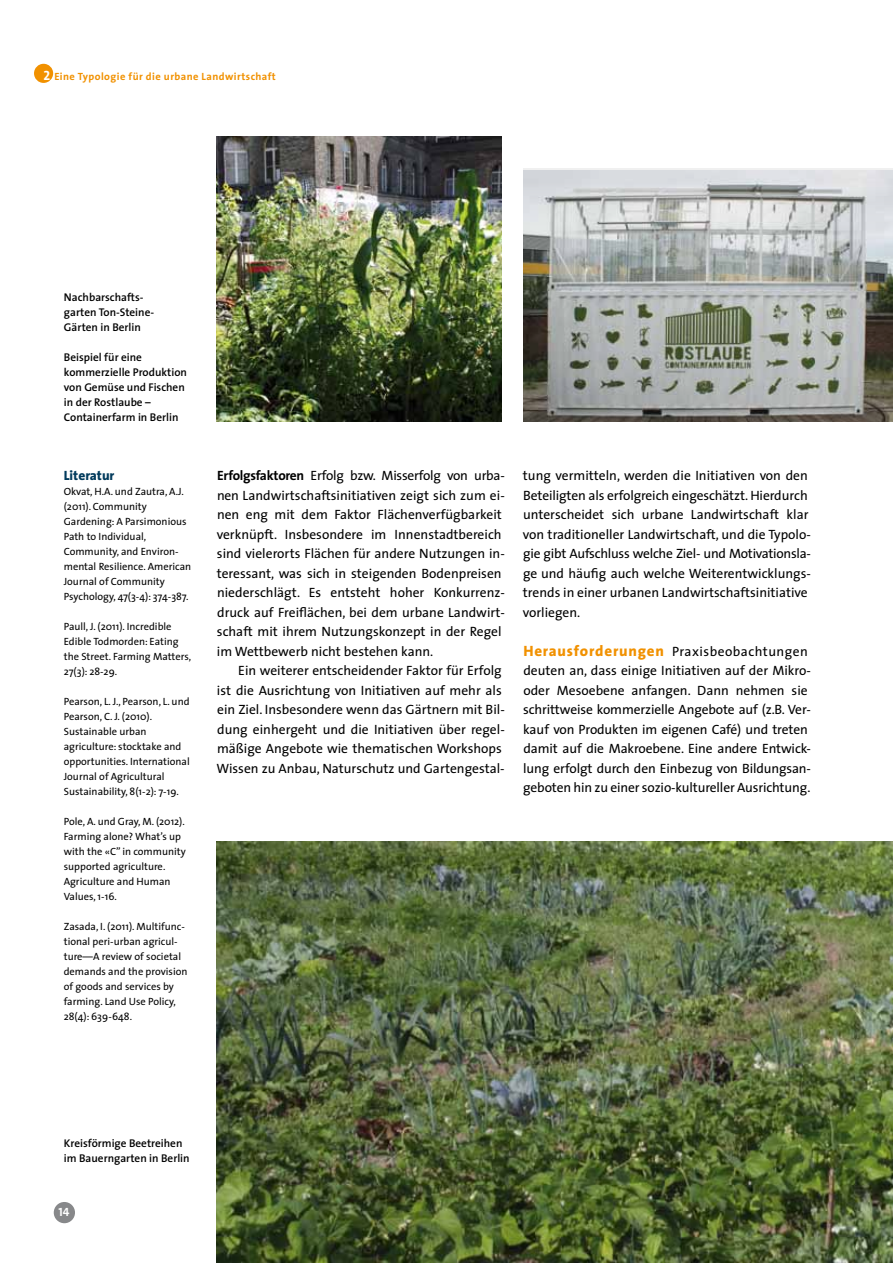
<style>
.page{position:relative;width:893px;height:1263px;background:#fff}
.page>*{position:absolute;margin:0;border:0;box-sizing:border-box;transform-origin:0 0}
.t1{font:13.5px/19.5px "The Sans";color:#000}
.t2{font:800 13.5px "The Sans";color:#003a5c}
.t3{font:12px "The Sans Bold Caps";color:#fff}
.t4{font:600 11.25px/15px "The Sans";color:#000}
.t5{font:10.5px/15px "The Sans";color:#000}
.t6{font:700 10.5px "The Sans";letter-spacing:.04em;color:#f19100}
.s1{font-family:"The Sans Bold Caps";font-weight:400;font-size:13.5px;color:#fff}
.s2{font-weight:700}
.s3{font-weight:800;font-size:15px;color:#f19100}
</style>
<div class="page">
<div style="left:54px;top:1202px;width:21px;height:21px;background:#87888a;border-radius:50%"></div>
<img style="left:217px;top:841px;width:676px;height:422px">
<img style="left:217px;top:136px;width:285px;height:286px">
<div style="left:34px;top:64px;width:19px;height:19px;background:#f19100;border-radius:50%"></div>
<svg style="left:523px;top:168px;width:370px;height:254px;background:#a4a7a3"></svg>
<p class="t6" style="left:44px;top:67px;width:234px"><span class="s1">2</span> Eine Typologie für die urbane Landwirtschaft</p>
<p class="t4" style="left:64px;top:290px;width:92px">Nachbarschafts&shy;garten Ton-Steine-<br>Gärten in Berlin</p>
<p class="t4" style="left:64px;top:350px;width:125px">Beispiel für eine kommerzielle Produktion von Gemüse und Fischen in der Rostlaube –<br>Containerfarm in Berlin</p>
<p class="t2" style="left:64px;top:464px;width:52px">Literatur</p>
<p class="t5" style="left:64px;top:483px;width:129px">Okvat, H.A. und Zautra, A.J. (2011). Community<br>Gardening: A Parsimonious<br>Path to Individual,<br>Community, and Environ&shy;mental Resilience. American<br>Journal of Community<br>Psychology, 47(3-4): 374-387.</p>
<p class="t5" style="left:64px;top:618px;width:129px">Paull, J. (2011). Incredible<br>Edible Todmorden: Eating the Street. Farming Matters,<br>27(3): 28-29.</p>
<p class="t5" style="left:64px;top:693px;width:128px">Pearson, L. J., Pearson, L. und<br>Pearson, C. J. (2010).<br>Sustainable urban agriculture: stocktake and opportunities. International<br>Journal of Agricultural<br>Sustainability, 8(1-2): 7-19.</p>
<p class="t5" style="left:64px;top:813px;width:123px">Pole, A. und Gray, M. (2012).<br>Farming alone? What’s up with the «C” in community supported agriculture.<br>Agriculture and Human<br>Values, 1-16.</p>
<p class="t5" style="left:64px;top:919px;width:125px">Zasada, I. (2011). Multifunc&shy;tional peri-urban agricul&shy;ture—A review of societal demands and the provision of goods and services by farming. Land Use Policy,<br>28(4): 639-648.</p>
<p class="t1" style="left:217px;top:466px;width:290px"><span class="s2">Erfolgsfaktoren</span> Erfolg bzw. Misserfolg von urba&shy;nen Landwirtschaftsinitiativen zeigt sich zum ei&shy;nen eng mit dem Faktor Flächenverfügbarkeit verknüpft. Insbesondere im Innenstadtbereich sind vielerorts Flächen für andere Nutzungen in&shy;teressant, was sich in steigenden Bodenpreisen niederschlägt. Es entsteht hoher Konkurrenz&shy;druck auf Freiflächen, bei dem urbane Landwirt&shy;schaft mit ihrem Nutzungskonzept in der Regel im Wettbewerb nicht bestehen kann.</p>
<p class="t1" style="left:216px;top:661px;width:290px;text-indent:22px">Ein weiterer entscheidender Faktor für Erfolg ist die Ausrichtung von Initiativen auf mehr als ein Ziel. Insbesondere wenn das Gärtnern mit Bil&shy;dung einhergeht und die Initiativen über regel&shy;mäßige Angebote wie thematischen Workshops Wissen zu Anbau, Naturschutz und Gartengestal-</p>
<p class="t1" style="left:523px;top:466px;width:290px">tung vermitteln, werden die Initiativen von den Beteiligten als erfolgreich eingeschätzt. Hierdurch unterscheidet sich urbane Landwirtschaft klar von traditioneller Landwirtschaft, und die Typolo&shy;gie gibt Aufschluss welche Ziel- und Motivationsla&shy;ge und häufig auch welche Weiterentwicklungs&shy;trends in einer urbanen Landwirtschaftsinitiative vorliegen.</p>
<p class="t1" style="left:523px;top:641px;width:289px"><span class="s3">Herausforderungen</span> Praxisbeobachtungen deuten an, dass einige Initiativen auf der Mikro&shy;oder Mesoebene anfangen. Dann nehmen sie schrittweise kommerzielle Angebote auf (z.B. Ver&shy;kauf von Produkten im eigenen Café) und treten damit auf die Makroebene. Eine andere Entwick&shy;lung erfolgt durch den Einbezug von Bildungsan&shy;geboten hin zu einer sozio-kultureller Ausrichtung.</p>
<p class="t4" style="left:64px;top:1135px;width:127px">Kreisförmige Beetreihen im Bauerngarten in Berlin</p>
<p class="t3" style="left:58px;top:1202px;width:12px">14</p>
</div>
